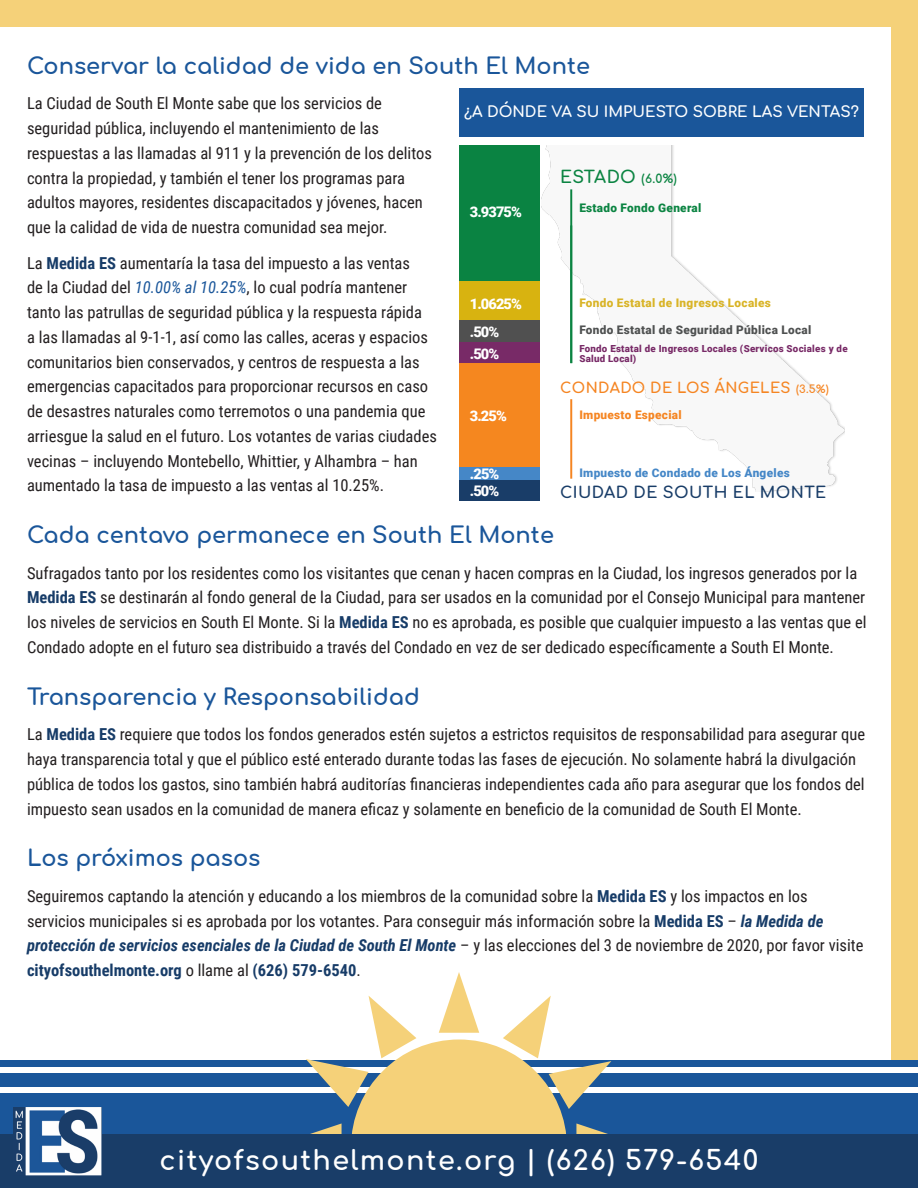
<style>
.page{position:relative;width:918px;height:1188px;background:#fff}
.page>*{position:absolute;margin:0;border:0;box-sizing:border-box;transform-origin:0 0}
.t1{font:700 27px "Comfortaa";letter-spacing:.05em;color:#fff}
.t2{font:700 22.5px "Comfortaa";color:#1a569a}
.t3{font:700 17.1px "Comfortaa";letter-spacing:.005em;color:#0b8442}
.t4{font:16.5px/24.8px "Roboto Condensed";color:#231f20}
.t5{font:700 15.75px "Comfortaa";letter-spacing:.025em;color:#193d68}
.t6{font:700 15px "Comfortaa";color:#fff}
.t7{font:900 14.55px "Roboto";letter-spacing:-.06em;color:#fff}
.t8{font:700 14.55px "Comfortaa";letter-spacing:.025em;color:#f58522}
.t9{font:900 11.85px "Roboto";letter-spacing:.025em;color:#4f5151}
.t10{font:900 11.85px "Roboto";letter-spacing:.025em;color:#4587c7}
.t11{font:900 11.85px "Roboto";letter-spacing:.025em;color:#d9b427}
.t12{font:900 11.85px "Roboto";letter-spacing:.025em;color:#0b8442}
.t13{font:900 11.85px "Roboto";letter-spacing:.025em;color:#f58522}
.t14{font:900 9.75px/9.8px "Roboto";letter-spacing:.025em;color:#782a67}
.s1{font-weight:700;color:#173c68}
.s2{font-style:italic;color:#1a569a}
.s3{font-weight:700;font-style:italic;color:#173c68}
.s4{font-size:12.15px}
.s5{font-size:10.95px}
</style>
<div class="page">
<div style="left:891px;top:0;width:27px;height:1060px;background:#f5d179"></div>
<div style="left:0;top:0;width:918px;height:27px;background:#f5d179"></div>
<img style="left:541px;top:146px;width:304px;height:346px">
<div style="left:459px;top:146px;width:80px;height:135px;background:#0a8342"></div>
<div style="left:459px;top:281px;width:80px;height:39px;background:#d8b310"></div>
<div style="left:459px;top:363px;width:80px;height:104px;background:#f5871f"></div>
<div style="left:459px;top:467px;width:80px;height:13px;background:#4587c7"></div>
<div style="left:459px;top:342px;width:80px;height:21px;background:#782a67"></div>
<div style="left:459px;top:320px;width:80px;height:22px;background:#505050"></div>
<div style="left:459px;top:480px;width:80px;height:21px;background:#193d68"></div>
<hr style="left:570px;top:189px;width:2px;height:174px;background:#0b8442">
<hr style="left:570px;top:399px;width:2px;height:80px;background:#f58522">
<div style="left:0;top:1094px;width:918px;height:40px;background:#1a569a"></div>
<div style="left:0;top:1073px;width:918px;height:14px;background:#1a569a"></div>
<div style="left:0;top:1060px;width:918px;height:6px;background:#1a569a"></div>
<svg style="left:281px;top:972px;width:356px;height:162px"></svg>
<div style="left:0;top:1134px;width:918px;height:54px;background:#193d68"></div>
<img style="left:14px;top:1107px;width:88px;height:68px">
<div style="left:459px;top:88px;width:405px;height:49px;background:#1a569a"></div>
<p class="t2" style="left:27px;top:45px;width:565px">Conservar la calidad de vida en South El Monte</p>
<p class="t4" style="left:27px;top:91px;width:406px">La Ciudad de South El Monte sabe que los servicios de seguridad pública, incluyendo el mantenimiento de las respuestas a las llamadas al 911 y la prevención de los delitos contra la propiedad, y también el tener los programas para adultos mayores, residentes discapacitados y jóvenes, hacen que la calidad de vida de nuestra comunidad sea mejor.</p>
<p class="t4" style="left:27px;top:250px;width:411px">La <span class="s1">Medida ES</span> aumentaría la tasa del impuesto a las ventas<br>de la Ciudad del <span class="s2">10.00% al 10.25%</span>, lo cual podría mantener tanto las patrullas de seguridad pública y la respuesta rápida<br>a las llamadas al 9-1-1, así como las calles, aceras y espacios comunitarios bien conservados, y centros de respuesta a las emergencias capacitados para proporcionar recursos en caso de desastres naturales como terremotos o una pandemia que arriesgue la salud en el futuro. Los votantes de varias ciudades vecinas – incluyendo Montebello, Whittier, y Alhambra – han aumentado la tasa de impuesto a las ventas al 10.25%.</p>
<p class="t2" style="left:27px;top:514px;width:528px">Cada centavo permanece en South El Monte</p>
<p class="t4" style="left:27px;top:560px;width:841px">Sufragados tanto por los residentes como los visitantes que cenan y hacen compras en la Ciudad, los ingresos generados por la <span class="s1">Medida ES</span> se destinarán al fondo general de la Ciudad, para ser usados en la comunidad por el Consejo Municipal para mantener los niveles de servicios en South El Monte. Si la <span class="s1">Medida ES</span> no es aprobada, es posible que cualquier impuesto a las ventas que el Condado adopte en el futuro sea distribuido a través del Condado en vez de ser dedicado específicamente a South El Monte.</p>
<p class="t2" style="left:27px;top:676px;width:394px">Transparencia y Responsabilidad</p>
<p class="t4" style="left:27px;top:721px;width:840px">La <span class="s1">Medida ES</span> requiere que todos los fondos generados estén sujetos a estrictos requisitos de responsabilidad para asegurar que haya transparencia total y que el público esté enterado durante todas las fases de ejecución. No solamente habrá la divulgación pública de todos los gastos, sino también habrá auditorías financieras independientes cada año para asegurar que los fondos del impuesto sean usados en la comunidad de manera eficaz y solamente en beneficio de la comunidad de South El Monte.</p>
<p class="t2" style="left:27px;top:837px;width:235px">Los próximos pasos</p>
<p class="t4" style="left:27px;top:883px;width:838px">Seguiremos captando la atención y educando a los miembros de la comunidad sobre la <span class="s1">Medida ES</span> y los impactos en los servicios municipales si es aprobada por los votantes. Para conseguir más información sobre la <span class="s1">Medida ES</span> – <span class="s3">la Medida de protección de servicios esenciales de la Ciudad de South El Monte</span> – y las elecciones del 3 de noviembre de 2020, por favor visite <span class="s1">cityofsouthelmonte.org</span> o llame al <span class="s1">(626) 579-6540</span>.</p>
<p class="t6" style="left:464px;top:97px;width:396px">¿A DÓNDE VA SU IMPUESTO SOBRE LAS VENTAS?</p>
<p class="t3" style="left:560px;top:161px;width:118px">ESTADO <span class="s4">(6.0%)</span></p>
<p class="t12" style="left:579px;top:199px;width:124px">Estado Fondo General</p>
<p class="t7" style="left:470px;top:201px;width:54px">3.9375%</p>
<p class="t11" style="left:579px;top:294px;width:193px">Fondo Estatal de Ingresos Locales</p>
<p class="t7" style="left:470px;top:294px;width:54px">1.0625%</p>
<p class="t7" style="left:470px;top:322px;width:31px">.50%</p>
<p class="t9" style="left:579px;top:322px;width:234px">Fondo Estatal de Seguridad Pública Local</p>
<p class="t14" style="left:579px;top:343px;width:270px">Fondo Estatal de Ingresos Locales (Servicos Sociales y de<br>Salud Local)</p>
<p class="t7" style="left:470px;top:343px;width:31px">.50%</p>
<p class="t8" style="left:560px;top:375px;width:270px">CONDADO DE LOS ÁNGELES <span class="s5">(3.5%)</span></p>
<p class="t7" style="left:470px;top:405px;width:39px">3.25%</p>
<p class="t13" style="left:579px;top:407px;width:104px">Impuesto Especial</p>
<p class="t10" style="left:579px;top:464px;width:212px">Impuesto de Condado de Los Ángeles</p>
<p class="t7" style="left:470px;top:463px;width:31px">.25%</p>
<p class="t7" style="left:470px;top:480px;width:31px">.50%</p>
<p class="t5" style="left:560px;top:477px;width:268px">CIUDAD DE SOUTH EL MONTE</p>
<p class="t1" style="left:160px;top:1135px;width:600px">cityofsouthelmonte.org | (626) 579-6540</p>
</div>
